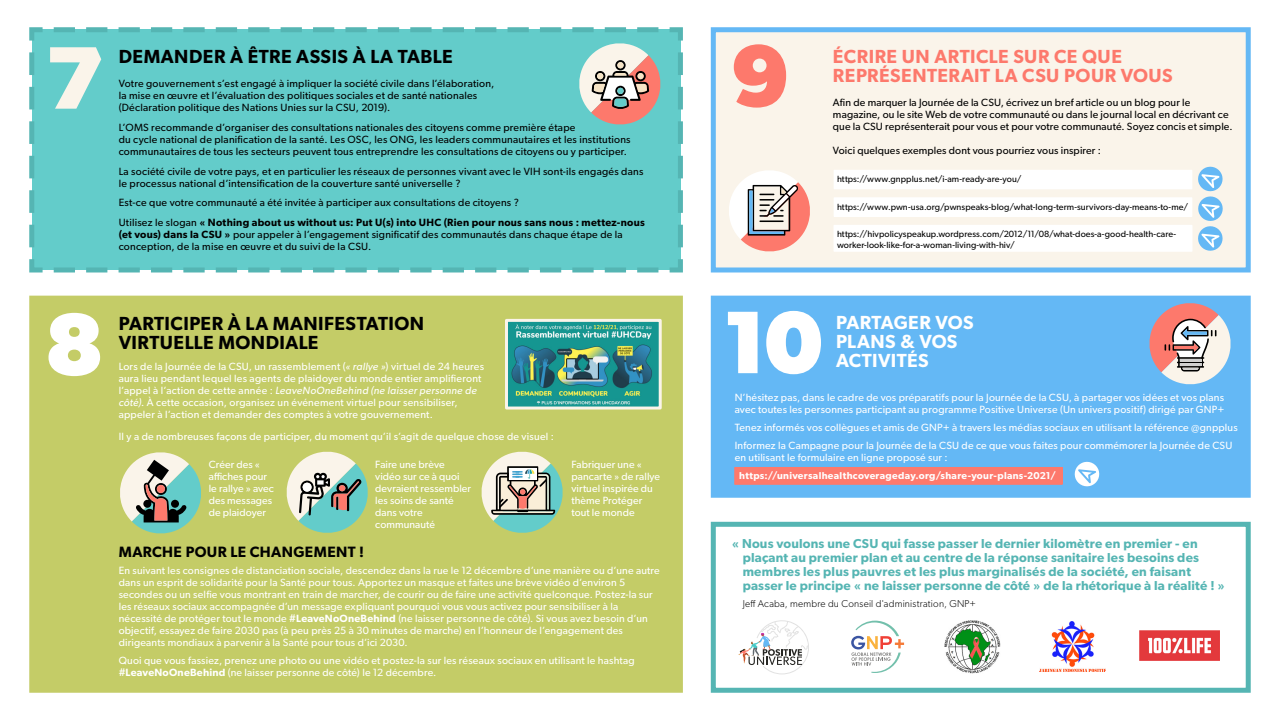
<style>
.page{position:relative;width:1280px;height:720px;background:#fff}
.page>*{position:absolute;margin:0;border:0;box-sizing:border-box;transform-origin:0 0}
.t1{font:700 89px "Gibson";color:#fff}
.t2{font:700 89px "Gibson";color:#fd796c}
.t3{font:700 89px "Gibson";color:#faf4ea}
.t4{font:600 19px/19px "Gibson";letter-spacing:.025em;color:#000}
.t5{font:600 19px/19px "Gibson";letter-spacing:.025em;color:#fd796c}
.t6{font:600 19px/19px "Gibson";letter-spacing:.02em;color:#fff}
.t7{font:600 15px "Gibson";letter-spacing:.025em;color:#000}
.t8{font:600 13px/14px "Gibson";letter-spacing:.015em;color:#55b5b3}
.t9{font:10.5px/12px "Gibson";letter-spacing:.015em;color:#fff}
.t10{font:10.5px/12px "Gibson";letter-spacing:.02em;color:#000}
.t11{font:600 10px "Gibson";letter-spacing:.03em;color:#fff}
.t12{font:300 10px "Gibson";letter-spacing:.02em;color:#000}
.t13{font:9px/11px "Gibson";letter-spacing:.01em;color:#000}
.s1{font-weight:600}
.s2{font-style:italic}
</style>
<div class="page">
<div style="left:713px;top:30px;width:535px;height:240px;background:#faf4ea"></div>
<div style="left:711px;top:27px;width:540px;height:246px;border:5px solid #64b8f5"></div>
<div style="left:713px;top:298px;width:535px;height:197px;background:#64b8f5"></div>
<div style="left:711px;top:296px;width:540px;height:202px;border:5px solid #64b8f5"></div>
<div style="left:711px;top:522px;width:540px;height:171px;border:5px solid #55b5b3"></div>
<div style="left:32px;top:298px;width:648px;height:392px;background:#c4cc67"></div>
<div style="left:29px;top:296px;width:654px;height:397px;border:5px solid #c4cc67"></div>
<div style="left:735px;top:467px;width:327px;height:17px;background:#fd796c"></div>
<div style="left:734px;top:467px;width:329px;height:18px;border:1px solid #fd796c"></div>
<div style="left:834px;top:170px;width:358px;height:19px;background:#fff"></div>
<div style="left:834px;top:198px;width:358px;height:18px;background:#fff"></div>
<div style="left:834px;top:197px;width:358px;height:20px;border:1px solid #fff"></div>
<div style="left:834px;top:226px;width:358px;height:25px;background:#fff"></div>
<div style="left:834px;top:225px;width:358px;height:27px;border:1px solid #fff"></div>
<svg style="left:1074px;top:461px;width:26px;height:26px"></svg>
<svg style="left:1145px;top:299px;width:90px;height:86px"></svg>
<hr style="left:1180px;top:363px;width:21px;height:3px;background:#d0d0d0">
<hr style="left:1180px;top:359px;width:21px;height:3px;background:#d0d0d0">
<img style="left:1140px;top:631px;width:80px;height:30px">
<img style="left:944px;top:621px;width:56px;height:53px">
<img style="left:1040px;top:621px;width:65px;height:51px">
<svg style="left:851px;top:621px;width:53px;height:52px"></svg>
<svg style="left:738px;top:620px;width:71px;height:54px"></svg>
<svg style="left:1198px;top:166px;width:25px;height:85px"></svg>
<img style="left:509px;top:323px;width:149px;height:83px">
<svg style="left:29px;top:27px;width:654px;height:246px;background:#68cac8"></svg>
<svg style="left:120px;top:452px;width:81px;height:82px"></svg>
<div style="left:157px;top:485px;width:8px;height:8px;background:#fd796c;border-radius:50%"></div>
<div style="left:505px;top:319px;width:157px;height:91px;border:3px solid #faf4ea"></div>
<svg style="left:729px;top:170px;width:81px;height:82px"></svg>
<svg style="left:286px;top:451px;width:82px;height:82px"></svg>
<svg style="left:481px;top:451px;width:82px;height:82px"></svg>
<h1 class="t3" style="left:45px;top:25px;width:61px">7</h1>
<h2 class="t4" style="left:119px;top:47px;width:335px">DEMANDER À ÊTRE ASSIS À LA TABLE</h2>
<p class="t10" style="left:119px;top:77px;width:377px">Votre gouvernement s’est engagé à impliquer la société civile dans l’élaboration, la mise en œuvre et l’évaluation des politiques sociales et de santé nationales (Déclaration politique des Nations Unies sur la CSU, 2019).</p>
<p class="t10" style="left:119px;top:121px;width:513px">L’OMS recommande d’organiser des consultations nationales des citoyens comme première étape<br>du cycle national de planification de la santé. Les OSC, les ONG, les leaders communautaires et les institutions communautaires de tous les secteurs peuvent tous entreprendre les consultations de citoyens ou y participer.</p>
<p class="t10" style="left:119px;top:165px;width:526px">La société civile de votre pays, et en particulier les réseaux de personnes vivant avec le VIH sont-ils engagés dans le processus national d’intensification de la couverture santé universelle ?</p>
<p class="t10" style="left:119px;top:192px;width:528px;line-height:20px">Est-ce que votre communauté a été invitée à participer aux consultations de citoyens ?<br>Utilisez le slogan <span class="s1">« Nothing about us without us: Put U(s) into UHC (Rien pour nous sans nous : mettez-nous</span></p>
<p class="t10" style="left:119px;top:228px;width:506px"><span class="s1">(et vous) dans la CSU »</span> pour appeler à l’engagement significatif des communautés dans chaque étape de la conception, de la mise en œuvre et du suivi de la CSU.</p>
<h1 class="t1" style="left:45px;top:291px;width:61px">8</h1>
<h2 class="t4" style="left:119px;top:314px;width:307px">PARTICIPER À LA MANIFESTATION<br>VIRTUELLE MONDIALE</h2>
<p class="t9" style="left:119px;top:360px;width:367px">Lors de la Journée de la CSU, un rassemblement (<span class="s2">« rallye »</span>) virtuel de 24 heures aura lieu pendant lequel les agents de plaidoyer du monde entier amplifieront l’appel à l’action de cette année : <span class="s2">LeaveNoOneBehind (ne laisser personne de côté)</span>. À cette occasion, organisez un événement virtuel pour sensibiliser, appeler à l’action et demander des comptes à votre gouvernement.</p>
<p class="t9" style="left:119px;top:431px;width:437px">Il y a de nombreuses façons de participer, du moment qu’il s’agit de quelque chose de visuel :</p>
<p class="t9" style="left:209px;top:458px;width:67px">Créer des « affiches pour le rallye » avec des messages de plaidoyer</p>
<p class="t9" style="left:375px;top:458px;width:97px">Faire une brève vidéo sur ce à quoi devraient ressembler les soins de santé dans votre communauté</p>
<p class="t9" style="left:571px;top:458px;width:90px">Fabriquer une « pancarte » de rallye virtuel inspirée du thème Protéger tout le monde</p>
<h3 class="t7" style="left:119px;top:542px;width:247px">MARCHE POUR LE CHANGEMENT !</h3>
<p class="t9" style="left:119px;top:564px;width:543px">En suivant les consignes de distanciation sociale, descendez dans la rue le 12 décembre d’une manière ou d’une autre dans un esprit de solidarité pour la Santé pour tous. Apportez un masque et faites une brève vidéo d’environ 5 secondes ou un selfie vous montrant en train de marcher, de courir ou de faire une activité quelconque. Postez-la sur les réseaux sociaux accompagnée d’un message expliquant pourquoi vous vous activez pour sensibiliser à la nécessité de protéger tout le monde <span class="s1">#LeaveNoOneBehind</span> (ne laisser personne de côté). Si vous avez besoin d’un objectif, essayez de faire 2030 pas (à peu près 25 à 30 minutes de marche) en l’honneur de l’engagement des dirigeants mondiaux à parvenir à la Santé pour tous d’ici 2030.</p>
<p class="t9" style="left:119px;top:654px;width:518px">Quoi que vous fassiez, prenez une photo ou une vidéo et postez-la sur les réseaux sociaux en utilisant le hashtag <span class="s1">#LeaveNoOneBehind</span> (ne laisser personne de côté) le 12 décembre.</p>
<h1 class="t2" style="left:731px;top:23px;width:61px">9</h1>
<h2 class="t5" style="left:833px;top:47px;width:341px">ÉCRIRE UN ARTICLE SUR CE QUE<br>REPRÉSENTERAIT LA CSU POUR VOUS</h2>
<p class="t10" style="left:833px;top:96px;width:401px">Afin de marquer la Journée de la CSU, écrivez un bref article ou un blog pour le magazine, ou le site Web de votre communauté ou dans le journal local en décrivant ce que la CSU représenterait pour vous et pour votre communauté. Soyez concis et simple.</p>
<p class="t10" style="left:833px;top:144px;width:269px">Voici quelques exemples dont vous pourriez vous inspirer :</p>
<p class="t13" style="left:837px;top:173px;width:186px">https://www.gnpplus.net/i-am-ready-are-you/</p>
<p class="t13" style="left:837px;top:201px;width:353px">https://www.pwn-usa.org/pwnspeaks-blog/what-long-term-survivors-day-means-to-me/</p>
<p class="t13" style="left:837px;top:228px;width:341px">https://hivpolicyspeakup.wordpress.com/2012/11/08/what-does-a-good-health-care&shy;worker-look-like-for-a-woman-living-with-hiv/</p>
<h1 class="t1" style="left:722px;top:290px;width:103px">10</h1>
<h2 class="t6" style="left:836px;top:313px;width:139px">PARTAGER VOS<br>PLANS &amp; VOS<br>ACTIVITÉS</h2>
<p class="t9" style="left:735px;top:391px;width:491px">N’hésitez pas, dans le cadre de vos préparatifs pour la Journée de la CSU, à partager vos idées et vos plans avec toutes les personnes participant au programme Positive Universe (Un univers positif) dirigé par GNP+</p>
<p class="t9" style="left:735px;top:418px;width:505px;line-height:18px">Tenez informés vos collègues et amis de GNP+ à travers les médias sociaux en utilisant la référence @gnpplus<br>Informez la Campagne pour la Journée de la CSU de ce que vous faites pour commémorer la Journée de CSU</p>
<p class="t9" style="left:735px;top:451px;width:214px">en utilisant le formulaire en ligne proposé sur :</p>
<p class="t11" style="left:739px;top:469px;width:318px">https://universalhealthcoverageday.org/share-your-plans-2021/</p>
<p class="t8" style="left:743px;top:537px;width:484px;text-indent:-11px">« Nous voulons une CSU qui fasse passer le dernier kilomètre en premier - en plaçant au premier plan et au centre de la réponse sanitaire les besoins des membres les plus pauvres et les plus marginalisés de la société, en faisant passer le principe « ne laisser personne de côté » de la rhétorique à la réalité ! »</p>
<p class="t12" style="left:743px;top:598px;width:235px">Jeff Acaba, membre du Conseil d'administration, GNP+</p>
</div>
